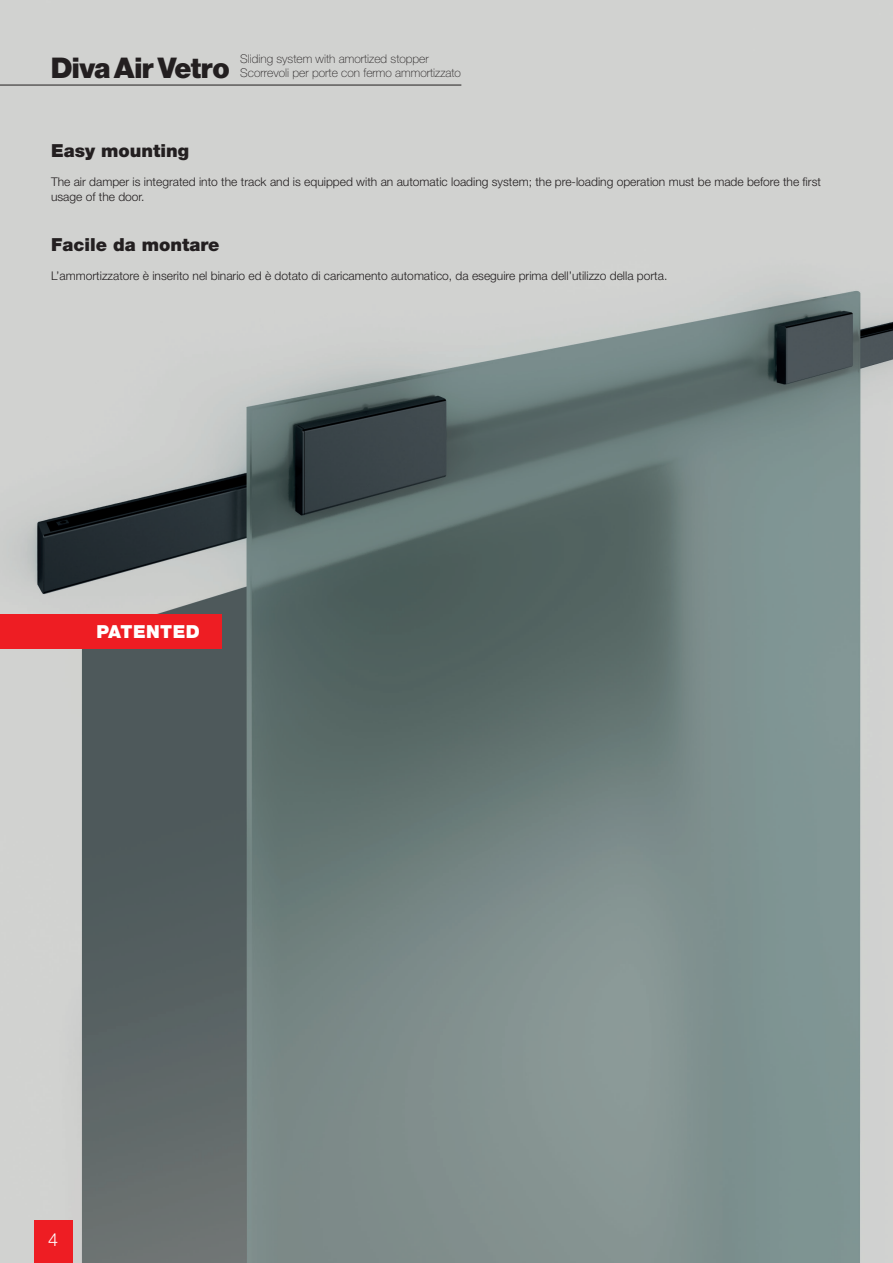
<style>
.page{position:relative;width:893px;height:1263px;background:#fff}
.page>*{position:absolute;margin:0;border:0;box-sizing:border-box;transform-origin:0 0}
.t1{font:900 28.5px "BW Haas Head 95";color:#231f20}
.t2{font:900 18px "Helvetica Neue LT Std";color:#231f20}
.t3{font:900 18px "Helvetica Neue LT Std";letter-spacing:.025em;color:#fff}
.t4{font:300 18px "Helvetica Neue LT Std";color:#fff}
.t5{font:300 12px/14.4px "Helvetica Neue LT Std";color:#231f20}
.t6{font:100 12px/14.4px "Helvetica Neue LT Std";color:#231f20}
</style>
<div class="page">
<img style="left:0;top:0;width:893px;height:1263px">
<div style="left:0;top:614px;width:221px;height:34px;background:#ee1d23"></div>
<hr style="left:0;top:85px;width:461px;height:1px;background:#231f20">
<div style="left:34px;top:1220px;width:39px;height:43px;background:#ee1d23"></div>
<h1 class="t1" style="left:51px;top:51px;width:180px">Diva Air Vetro</h1>
<p class="t6" style="left:240px;top:52px;width:222px">Sliding system with amortized stopper<br>Scorrevoli per porte con fermo ammortizzato</p>
<h2 class="t2" style="left:51px;top:140px;width:140px">Easy mounting</h2>
<p class="t5" style="left:51px;top:175px;width:771px">The air damper is integrated into the track and is equipped with an automatic loading system; the pre-loading operation must be made before the first usage of the door.</p>
<h2 class="t2" style="left:51px;top:234px;width:170px">Facile da montare</h2>
<p class="t5" style="left:51px;top:268px;width:618px">L’ammortizzatore è inserito nel binario ed è dotato di caricamento automatico, da eseguire prima dell’utilizzo della porta.</p>
<h2 class="t3" style="left:97px;top:621px;width:105px">PATENTED</h2>
<h2 class="t4" style="left:48px;top:1229px;width:12px">4</h2>
</div>
